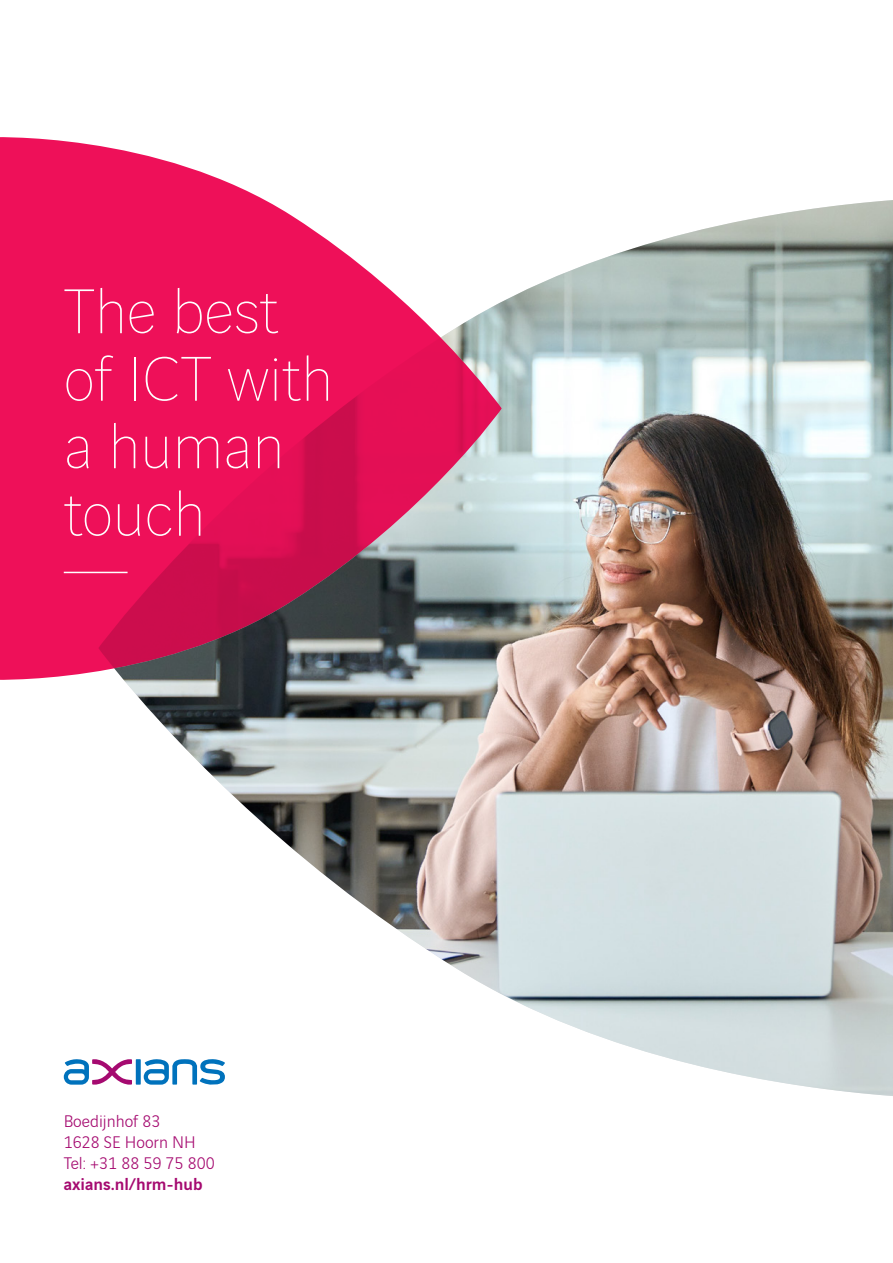
<style>
.page{position:relative;width:893px;height:1263px;background:#fff}
.page>*{position:absolute;margin:0;border:0;box-sizing:border-box;transform-origin:0 0}
.Boventitel_cover{font:200 67.5px/67.5px "Vinci Sans";color:#fff}
.t1{font:300 18px "Vinci Sans";color:#a50a70}
.t2{font:500 18px "Vinci Sans";color:#a50a70}
</style>
<div class="page">
<svg style="left:64px;top:1059px;width:34px;height:26px"></svg>
<img style="left:98px;top:200px;width:795px;height:896px">
<svg style="left:0;top:137px;width:502px;height:544px;background:#d84476"></svg>
<hr style="left:64px;top:572px;width:64px;height:1px;background:#fff">
<p class="Boventitel_cover" style="left:64px;top:273px;width:271px">The best of ICT with a human touch</p>
<p class="t1" style="left:64px;top:1108px;width:98px">Boedijnhof 83</p>
<p class="t1" style="left:64px;top:1129px;width:133px">1628 SE Hoorn NH</p>
<p class="t1" style="left:64px;top:1150px;width:153px">Tel: +31 88 59 75 800</p>
<p class="t2" style="left:64px;top:1170px;width:140px">axians.nl/hrm-hub</p>
</div>
